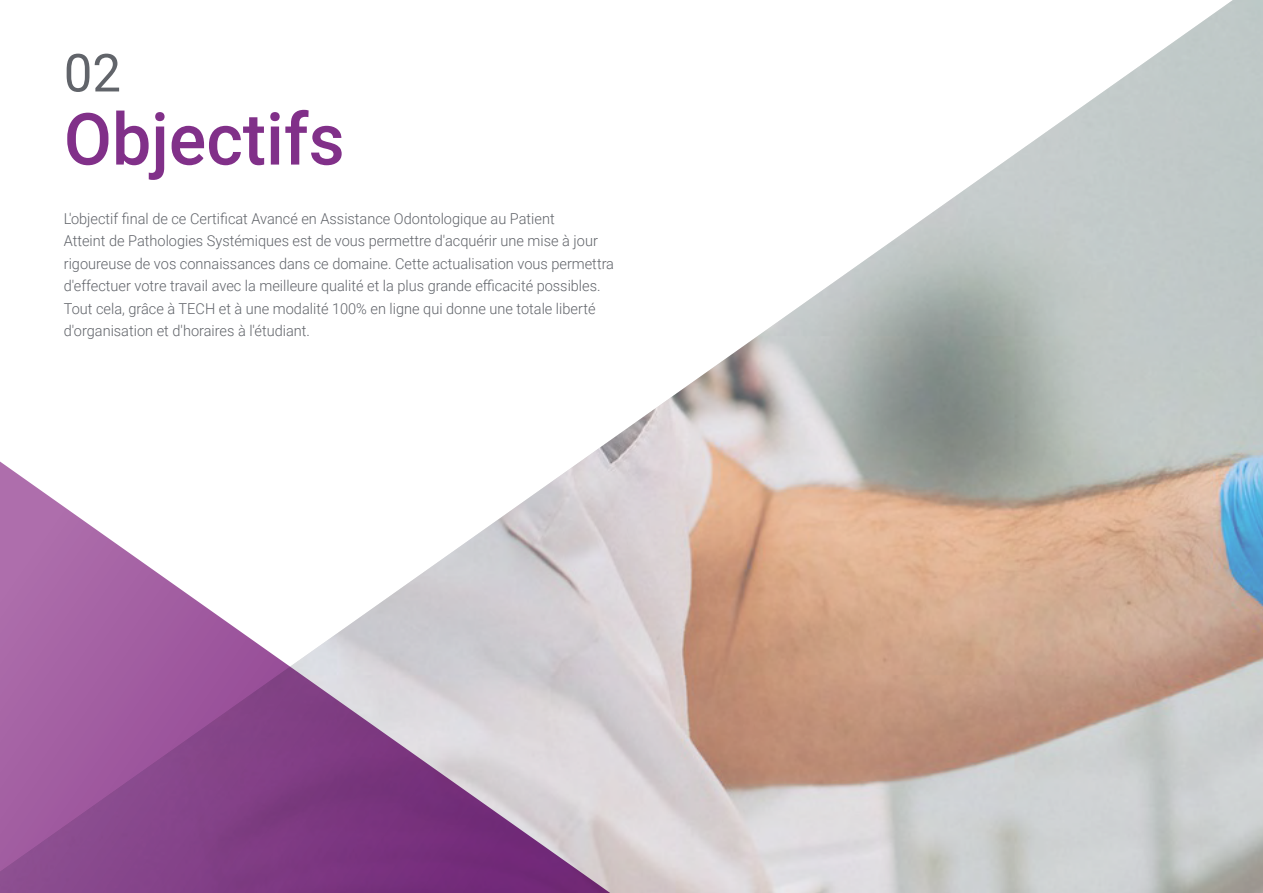
<style>
.page{position:relative;width:1263px;height:893px;background:#fff}
.page>*{position:absolute;margin:0;border:0;box-sizing:border-box;transform-origin:0 0}
.t1{font:500 72px "Roboto";color:#813089}
.t2{font:52.5px "Roboto";color:#61646a}
.t3{font:300 15px/22.5px "Roboto";color:#61646a}
</style>
<div class="page">
<img style="left:602px;top:0;width:661px;height:893px">
<svg style="left:0;top:446px;width:640px;height:447px"></svg>
<h2 class="t2" style="left:64px;top:36px;width:59px">02</h2>
<h1 class="t1" style="left:64px;top:89px;width:282px">Objectifs</h1>
<p class="t3" style="left:64px;top:207px;width:552px">L'objectif final de ce Certificat Avancé en Assistance Odontologique au Patient<br>Atteint de Pathologies Systémiques est de vous permettre d'acquérir une mise à jour rigoureuse de vos connaissances dans ce domaine. Cette actualisation vous permettra d'effectuer votre travail avec la meilleure qualité et la plus grande efficacité possibles.<br>Tout cela, grâce à TECH et à une modalité 100% en ligne qui donne une totale liberté d'organisation et d'horaires à l'étudiant.</p>
</div>
